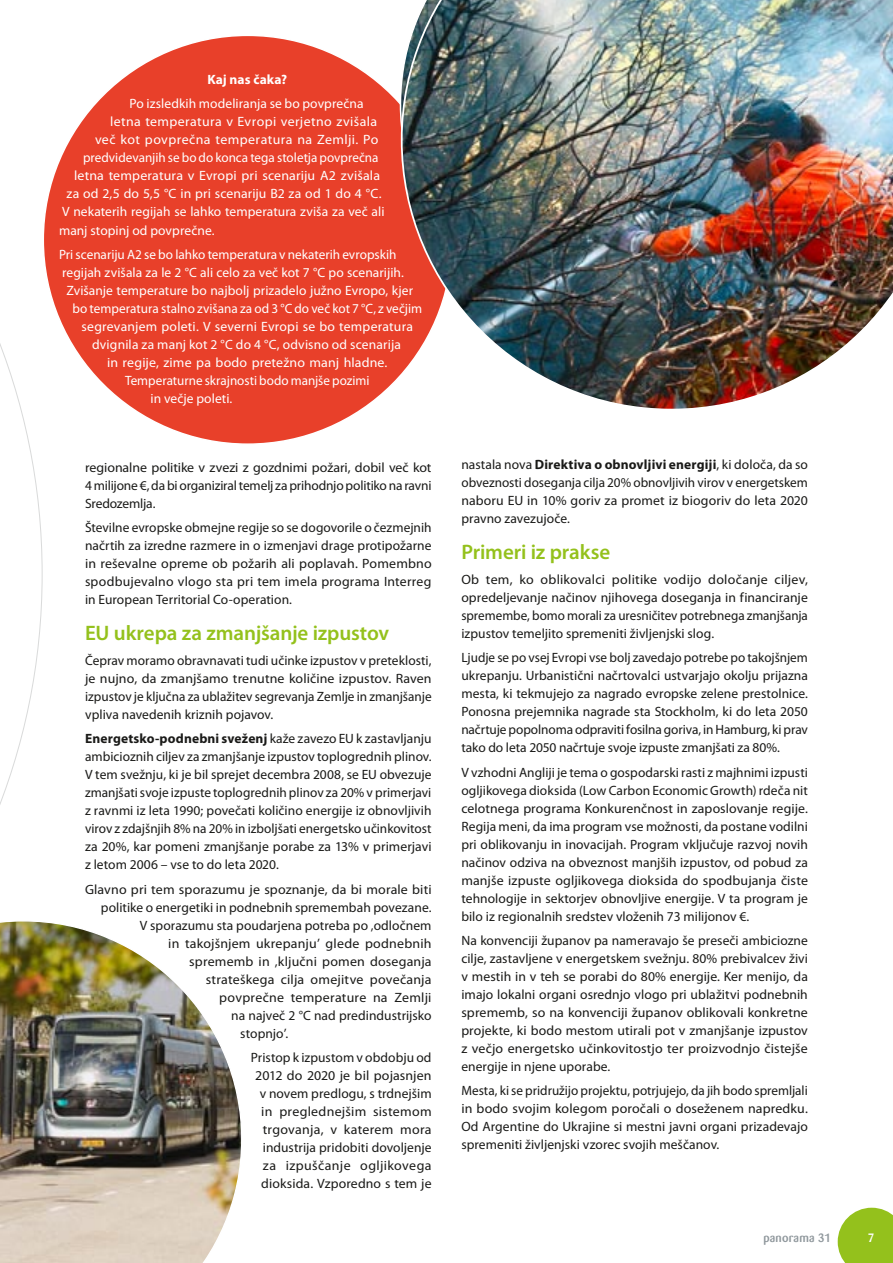
<style>
.page{position:relative;width:893px;height:1263px;background:#fff}
.page>*{position:absolute;margin:0;border:0;box-sizing:border-box;transform-origin:0 0}
.t1{font:600 21px "Myriad Pro";letter-spacing:-.005em;color:#94c11c}
.t2{font:13.5px/18px "Myriad Pro";letter-spacing:.005em;color:#1a1a18;text-align:justify}
.t3{font:13.5px "Myriad Pro";letter-spacing:.005em;color:#fff}
.t4{font:13.5px "Myriad Pro";letter-spacing:.03em;color:#fff}
.t5{font:700 13.5px "Myriad Pro";letter-spacing:.01em;color:#fff}
.t6{font:500 12px "Barmeno";letter-spacing:.02em;color:#8f979c}
.t7{font:500 12px "Barmeno";color:#fff}
.s1{font-weight:700}
</style>
<div class="page">
<svg style="left:0;top:343px;width:43px;height:462px"></svg>
<svg style="left:838px;top:1208px;width:55px;height:55px;background:#9fc734"></svg>
<div style="left:43px;top:35px;width:409px;height:409px;background:#e8402a;border-radius:50%"></div>
<img style="left:0;top:921px;width:241px;height:342px">
<img style="left:401px;top:0;width:492px;height:409px">
<p class="t5" style="left:207px;top:72px;width:81px">Kaj nas čaka?</p>
<p class="t3" style="left:130px;top:97px;width:235px">Po izsledkih modeliranja se bo povprečna</p>
<p class="t4" style="left:110px;top:115px;width:268px">letna temperatura v Evropi verjetno zvišala</p>
<p class="t4" style="left:95px;top:133px;width:285px">več kot povprečna temperatura na Zemlji. Po</p>
<p class="t3" style="left:83px;top:151px;width:297px">predvidevanjih se bo do konca tega stoletja povprečna</p>
<p class="t3" style="left:74px;top:169px;width:308px">letna temperatura v Evropi pri scenariju A2 zvišala</p>
<p class="t3" style="left:67px;top:187px;width:316px">za od 2,5 do 5,5 °C in pri scenariju B2 za od 1 do 4 °C.</p>
<p class="t3" style="left:62px;top:205px;width:324px">V nekaterih regijah se lahko temperatura zviša za več ali</p>
<p class="t3" style="left:59px;top:223px;width:157px">manj stopinj od povprečne.</p>
<p class="t3" style="left:59px;top:247px;width:339px">Pri scenariju A2 se bo lahko temperatura v nekaterih evropskih</p>
<p class="t3" style="left:62px;top:265px;width:343px">regijah zvišala za le 2 °C ali celo za več kot 7 °C po scenarijih.</p>
<p class="t3" style="left:67px;top:283px;width:348px">Zvišanje temperature bo najbolj prizadelo južno Evropo, kjer</p>
<p class="t3" style="left:73px;top:301px;width:351px">bo temperatura stalno zvišana za od 3 °C do več kot 7 °C, z večjim</p>
<p class="t3" style="left:82px;top:319px;width:333px">segrevanjem poleti. V severni Evropi se bo temperatura</p>
<p class="t3" style="left:92px;top:337px;width:310px">dvignila za manj kot 2 °C do 4 °C, odvisno od scenarija</p>
<p class="t3" style="left:107px;top:355px;width:282px">in regije, zime pa bodo pretežno manj hladne.</p>
<p class="t3" style="left:125px;top:373px;width:246px">Temperaturne skrajnosti bodo manjše pozimi</p>
<p class="t3" style="left:151px;top:391px;width:83px">in večje poleti.</p>
<p class="t2" style="left:85px;top:459px;width:348px">regionalne politike v zvezi z gozdnimi požari, dobil več kot 4 milijone €, da bi organiziral temelj za prihodnjo politiko na ravni Sredozemlja.</p>
<p class="t2" style="left:85px;top:519px;width:348px">Številne evropske obmejne regije so se dogovorile o čezmejnih načrtih za izredne razmere in o izmenjavi drage protipožarne in reševalne opreme ob požarih ali poplavah. Pomembno spodbujevalno vlogo sta pri tem imela programa Interreg in European Territorial Co-operation.</p>
<h1 class="t1" style="left:85px;top:621px;width:306px">EU ukrepa za zmanjšanje izpustov</h1>
<p class="t2" style="left:85px;top:652px;width:348px">Čeprav moramo obravnavati tudi učinke izpustov v preteklosti, je nujno, da zmanjšamo trenutne količine izpustov. Raven izpustov je ključna za ublažitev segrevanja Zemlje in zmanjšanje vpliva navedenih kriznih pojavov.</p>
<p class="t2" style="left:85px;top:730px;width:348px"><span class="s1">Energetsko-podnebni sveženj</span> kaže zavezo EU k zastavljanju ambicioznih ciljev za zmanjšanje izpustov toplogrednih plinov.<br>V tem svežnju, ki je bil sprejet decembra 2008, se EU obvezuje zmanjšati svoje izpuste toplogrednih plinov za 20% v primerjavi z ravnmi iz leta 1990; povečati količino energije iz obnovljivih virov z zdajšnjih 8% na 20% in izboljšati energetsko učinkovitost za 20%, kar pomeni zmanjšanje porabe za 13% v primerjavi z letom 2006 – vse to do leta 2020.</p>
<p class="t2" style="left:85px;top:880px;width:348px">Glavno pri tem sporazumu je spoznanje, da bi morale biti</p>
<p class="t2" style="left:101px;top:898px;width:332px">politike o energetiki in podnebnih spremembah povezane.</p>
<p class="t2" style="left:140px;top:916px;width:293px">V sporazumu sta poudarjena potreba po ‚odločnem</p>
<p class="t2" style="left:168px;top:934px;width:265px">in takojšnjem ukrepanju’ glede podnebnih</p>
<p class="t2" style="left:189px;top:952px;width:244px">sprememb in ‚ključni pomen doseganja</p>
<p class="t2" style="left:206px;top:970px;width:227px">strateškega cilja omejitve povečanja</p>
<p class="t2" style="left:219px;top:988px;width:214px">povprečne temperature na Zemlji</p>
<p class="t2" style="left:231px;top:1006px;width:202px">na največ 2 °C nad predindustrijsko</p>
<p class="t2" style="left:240px;top:1024px;width:50px">stopnjo’.</p>
<p class="t2" style="left:251px;top:1049px;width:182px;text-align:right">Pristop k izpustom v obdobju od<br>2012 do 2020 je bil pojasnjen v novem predlogu, s trdnejšim in preglednejšim sistemom trgovanja, v katerem mora industrija pridobiti dovoljenje za izpuščanje ogljikovega dioksida. Vzporedno s tem je</p>
<p class="t2" style="left:461px;top:456px;width:348px">nastala nova <span class="s1">Direktiva o obnovljivi energiji</span>, ki določa, da so obveznosti doseganja cilja 20% obnovljivih virov v energetskem naboru EU in 10% goriv za promet iz biogoriv do leta 2020 pravno zavezujoče.</p>
<h1 class="t1" style="left:461px;top:540px;width:150px">Primeri iz prakse</h1>
<p class="t2" style="left:461px;top:571px;width:348px">Ob tem, ko oblikovalci politike vodijo določanje ciljev, opredeljevanje načinov njihovega doseganja in financiranje spremembe, bomo morali za uresničitev potrebnega zmanjšanja izpustov temeljito spremeniti življenjski slog.</p>
<p class="t2" style="left:461px;top:649px;width:348px">Ljudje se po vsej Evropi vse bolj zavedajo potrebe po takojšnjem ukrepanju. Urbanistični načrtovalci ustvarjajo okolju prijazna mesta, ki tekmujejo za nagrado evropske zelene prestolnice.<br>Ponosna prejemnika nagrade sta Stockholm, ki do leta 2050 načrtuje popolnoma odpraviti fosilna goriva, in Hamburg, ki prav tako do leta 2050 načrtuje svoje izpuste zmanjšati za 80%.</p>
<p class="t2" style="left:461px;top:763px;width:348px">V vzhodni Angliji je tema o gospodarski rasti z majhnimi izpusti ogljikovega dioksida (Low Carbon Economic Growth) rdeča nit celotnega programa Konkurenčnost in zaposlovanje regije.<br>Regija meni, da ima program vse možnosti, da postane vodilni pri oblikovanju in inovacijah. Program vključuje razvoj novih načinov odziva na obveznost manjših izpustov, od pobud za manjše izpuste ogljikovega dioksida do spodbujanja čiste tehnologije in sektorjev obnovljive energije. V ta program je bilo iz regionalnih sredstev vloženih 73 milijonov €.</p>
<p class="t2" style="left:461px;top:932px;width:348px">Na konvenciji županov pa nameravajo še preseči ambiciozne cilje, zastavljene v energetskem svežnju. 80% prebivalcev živi v mestih in v teh se porabi do 80% energije. Ker menijo, da imajo lokalni organi osrednjo vlogo pri ublažitvi podnebnih sprememb, so na konvenciji županov oblikovali konkretne projekte, ki bodo mestom utirali pot v zmanjšanje izpustov z večjo energetsko učinkovitostjo ter proizvodnjo čistejše energije in njene uporabe.</p>
<p class="t2" style="left:461px;top:1082px;width:348px">Mesta, ki se pridružijo projektu, potrjujejo, da jih bodo spremljali in bodo svojim kolegom poročali o doseženem napredku.<br>Od Argentine do Ukrajine si mestni javni organi prizadevajo spremeniti življenjski vzorec svojih meščanov.</p>
<p class="t6" style="left:763px;top:1230px;width:69px">panorama 31</p>
<p class="t7" style="left:868px;top:1231px;width:8px">7</p>
</div>
